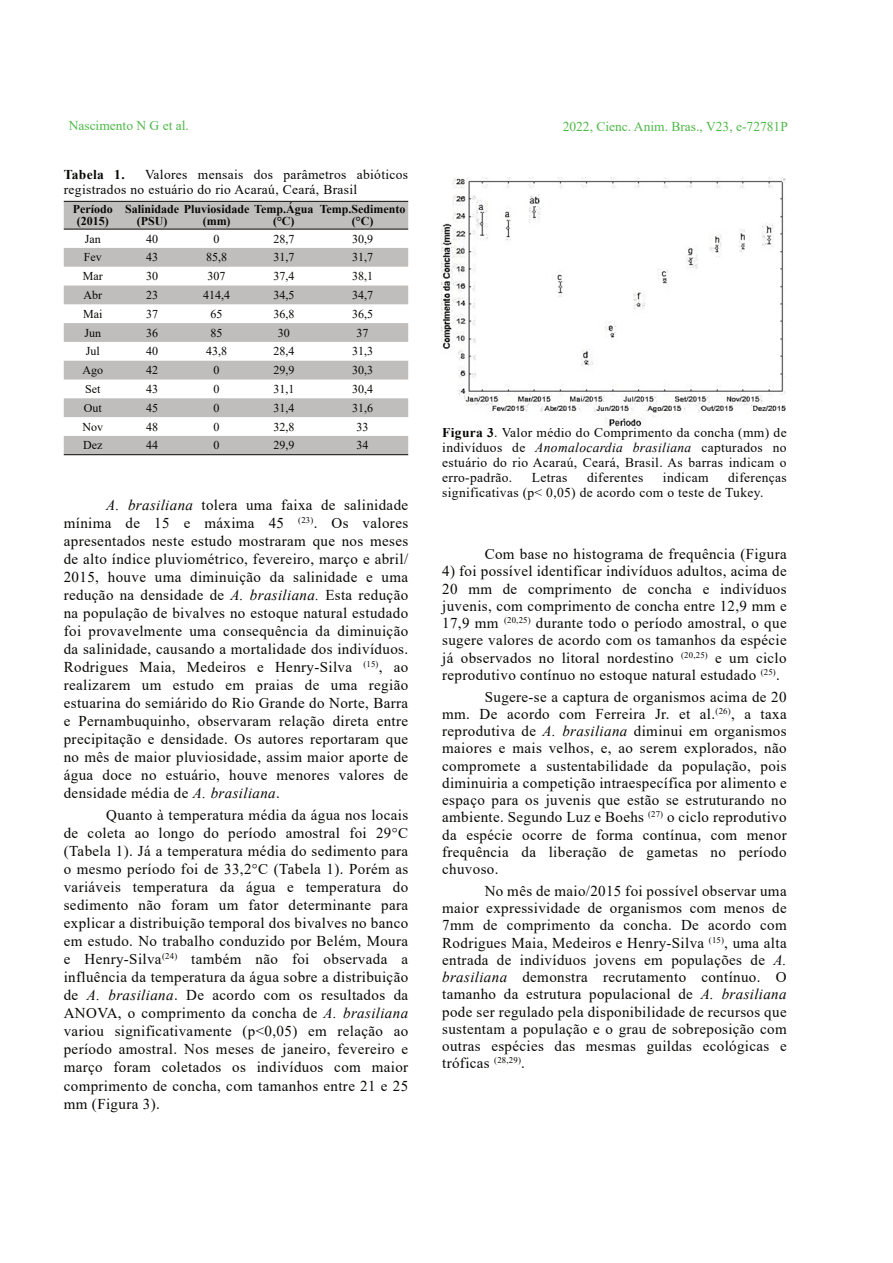
<style>
.page{position:relative;width:893px;height:1263px;background:#fff}
.page>*{position:absolute;margin:0;border:0;box-sizing:border-box;transform-origin:0 0}
.t1{font:15px/18px "Times New Roman";letter-spacing:.025em;color:#080704;text-align:justify}
.t2{font:13.5px/14.9px "Times New Roman";letter-spacing:.025em;color:#080704}
.t3{font:13.5px "Times New Roman";color:#4fb848}
.t4{font:700 13.5px "Times New Roman";letter-spacing:.025em;color:#080704}
.t5{font:12px "Times New Roman";color:#080704}
.t6{font:700 12px/12.5px "Times New Roman";color:#080704;text-align:center}
.s1{font-style:italic}
.s2{font-weight:700}
</style>
<div class="page">
<svg style="left:64px;top:202px;width:344px;height:252px;fill:#c0bebd"></svg>
<hr style="left:64px;top:201px;width:344px;height:1px;background:#080704">
<hr style="left:64px;top:229px;width:344px;height:1px;background:#080704">
<hr style="left:64px;top:454px;width:344px;height:1px;background:#080704">
<img style="left:441px;top:178px;width:345px;height:249px">
<p class="t3" style="left:69px;top:121px;width:122px">Nascimento N G et al.</p>
<p class="t3" style="left:563px;top:122px;width:227px">2022, Cienc. Anim. Bras., V23, e-72781P</p>
<p class="t4" style="left:64px;top:170px;width:62px">Tabela 1.</p>
<p class="t2" style="left:64px;top:169px;width:346px;text-indent:81px">Valores mensais dos parâmetros abióticos registrados no estuário do rio Acaraú, Ceará, Brasil</p>
<p class="t6" style="left:73px;top:204px;width:41px">Período (2015)</p>
<p class="t6" style="left:137px;top:204px;width:178px;text-align:left;text-indent:-12px">Salinidade Pluviosidade Temp.Água (PSU)</p>
<p class="t6" style="left:320px;top:204px;width:87px">Temp.Sedimento (°C)</p>
<p class="t6" style="left:203px;top:216px;width:29px">(mm)</p>
<p class="t6" style="left:273px;top:216px;width:23px">(°C)</p>
<p class="t5" style="left:85px;top:234px;width:17px">Jan</p>
<p class="t5" style="left:146px;top:234px;width:13px">40</p>
<p class="t5" style="left:214px;top:234px;width:7px">0</p>
<p class="t5" style="left:273px;top:234px;width:22px">28,7</p>
<p class="t5" style="left:352px;top:234px;width:22px">30,9</p>
<p class="t5" style="left:84px;top:253px;width:19px">Fev</p>
<p class="t5" style="left:146px;top:253px;width:13px">43</p>
<p class="t5" style="left:206px;top:253px;width:22px">85,8</p>
<p class="t5" style="left:273px;top:253px;width:22px">31,7</p>
<p class="t5" style="left:352px;top:253px;width:22px">31,7</p>
<p class="t5" style="left:83px;top:272px;width:21px">Mar</p>
<p class="t5" style="left:146px;top:272px;width:13px">30</p>
<p class="t5" style="left:208px;top:272px;width:19px">307</p>
<p class="t5" style="left:273px;top:272px;width:22px">37,4</p>
<p class="t5" style="left:352px;top:272px;width:22px">38,1</p>
<p class="t5" style="left:83px;top:291px;width:20px">Abr</p>
<p class="t5" style="left:146px;top:291px;width:13px">23</p>
<p class="t5" style="left:203px;top:291px;width:28px">414,4</p>
<p class="t5" style="left:273px;top:291px;width:22px">34,5</p>
<p class="t5" style="left:352px;top:291px;width:22px">34,7</p>
<p class="t5" style="left:83px;top:310px;width:21px">Mai</p>
<p class="t5" style="left:146px;top:310px;width:13px">37</p>
<p class="t5" style="left:211px;top:310px;width:13px">65</p>
<p class="t5" style="left:273px;top:310px;width:22px">36,8</p>
<p class="t5" style="left:352px;top:310px;width:22px">36,5</p>
<p class="t5" style="left:84px;top:328px;width:18px">Jun</p>
<p class="t5" style="left:146px;top:328px;width:13px">36</p>
<p class="t5" style="left:211px;top:328px;width:13px">85</p>
<p class="t5" style="left:278px;top:328px;width:13px">30</p>
<p class="t5" style="left:357px;top:328px;width:13px">37</p>
<p class="t5" style="left:86px;top:347px;width:16px">Jul</p>
<p class="t5" style="left:146px;top:347px;width:13px">40</p>
<p class="t5" style="left:206px;top:347px;width:22px">43,8</p>
<p class="t5" style="left:273px;top:347px;width:22px">28,4</p>
<p class="t5" style="left:352px;top:347px;width:22px">31,3</p>
<p class="t5" style="left:82px;top:366px;width:22px">Ago</p>
<p class="t5" style="left:146px;top:366px;width:13px">42</p>
<p class="t5" style="left:214px;top:366px;width:7px">0</p>
<p class="t5" style="left:273px;top:366px;width:22px">29,9</p>
<p class="t5" style="left:352px;top:366px;width:22px">30,3</p>
<p class="t5" style="left:85px;top:385px;width:17px">Set</p>
<p class="t5" style="left:146px;top:385px;width:13px">43</p>
<p class="t5" style="left:214px;top:385px;width:7px">0</p>
<p class="t5" style="left:273px;top:385px;width:22px">31,1</p>
<p class="t5" style="left:352px;top:385px;width:22px">30,4</p>
<p class="t5" style="left:84px;top:404px;width:20px">Out</p>
<p class="t5" style="left:146px;top:404px;width:13px">45</p>
<p class="t5" style="left:214px;top:404px;width:7px">0</p>
<p class="t5" style="left:273px;top:404px;width:22px">31,4</p>
<p class="t5" style="left:352px;top:404px;width:22px">31,6</p>
<p class="t5" style="left:82px;top:422px;width:22px">Nov</p>
<p class="t5" style="left:146px;top:422px;width:13px">48</p>
<p class="t5" style="left:214px;top:422px;width:7px">0</p>
<p class="t5" style="left:273px;top:422px;width:22px">32,8</p>
<p class="t5" style="left:357px;top:422px;width:13px">33</p>
<p class="t5" style="left:83px;top:441px;width:21px">Dez</p>
<p class="t5" style="left:146px;top:441px;width:13px">44</p>
<p class="t5" style="left:214px;top:441px;width:7px">0</p>
<p class="t5" style="left:273px;top:441px;width:22px">29,9</p>
<p class="t5" style="left:357px;top:441px;width:13px">34</p>
<p class="t1" style="left:64px;top:497px;width:346px;text-indent:43px"><span class="s1">A. brasiliana</span> tolera uma faixa de salinidade mínima de 15 e máxima 45 <sup>(23)</sup>. Os valores apresentados neste estudo mostraram que nos meses de alto índice pluviométrico, fevereiro, março e abril/ 2015, houve uma diminuição da salinidade e uma redução na densidade de <span class="s1">A. brasiliana.</span> Esta redução na população de bivalves no estoque natural estudado foi provavelmente uma consequência da diminuição da salinidade, causando a mortalidade dos indivíduos.<br>Rodrigues Maia, Medeiros e Henry-Silva <sup>(15)</sup>, ao realizarem um estudo em praias de uma região estuarina do semiárido do Rio Grande do Norte, Barra e Pernambuquinho, observaram relação direta entre precipitação e densidade. Os autores reportaram que no mês de maior pluviosidade, assim maior aporte de água doce no estuário, houve menores valores de densidade média de <span class="s1">A. brasiliana</span>.</p>
<p class="t1" style="left:64px;top:808px;width:346px;text-indent:43px">Quanto à temperatura média da água nos locais de coleta ao longo do período amostral foi 29°C (Tabela 1). Já a temperatura média do sedimento para o mesmo período foi de 33,2°C (Tabela 1). Porém as variáveis temperatura da água e temperatura do sedimento não foram um fator determinante para explicar a distribuição temporal dos bivalves no banco em estudo. No trabalho conduzido por Belém, Moura e Henry-Silva<sup>(24)</sup> também não foi observada a influência da temperatura da água sobre a distribuição de <span class="s1">A. brasiliana</span>. De acordo com os resultados da ANOVA, o comprimento da concha de <span class="s1">A. brasiliana </span>variou significativamente (p&lt;0,05) em relação ao período amostral. Nos meses de janeiro, fevereiro e março foram coletados os indivíduos com maior comprimento de concha, com tamanhos entre 21 e 25 mm (Figura 3).</p>
<p class="t2" style="left:442px;top:427px;width:346px;text-align:justify"><span class="s2">Figura 3</span>. Valor médio do Comprimento da concha (mm) de indivíduos de <span class="s1">Anomalocardia brasiliana</span> capturados no estuário do rio Acaraú, Ceará, Brasil. As barras indicam o erro-padrão.</p>
<p class="t2" style="left:442px;top:471px;width:346px;text-indent:286px">diferenças significativas (p&lt; 0,05) de acordo com o teste de Tukey.</p>
<p class="t2" style="left:532px;top:471px;width:37px">Letras</p>
<p class="t2" style="left:587px;top:471px;width:58px">diferentes</p>
<p class="t2" style="left:663px;top:471px;width:47px">indicam</p>
<p class="t1" style="left:485px;top:546px;width:303px">Com base no histograma de frequência (Figura</p>
<p class="t1" style="left:442px;top:564px;width:346px;line-height:17.2px">4) foi possível identificar indivíduos adultos, acima de 20 mm de comprimento de concha e indivíduos juvenis, com comprimento de concha entre 12,9 mm e 17,9 mm <sup>(20,25)</sup> durante todo o período amostral, o que sugere valores de acordo com os tamanhos da espécie já observados no litoral nordestino <sup>(20,25)</sup> e um ciclo reprodutivo contínuo no estoque natural estudado <sup>(25)</sup>.</p>
<p class="t1" style="left:442px;top:689px;width:346px;line-height:17.2px;text-indent:43px">Sugere-se a captura de organismos acima de 20 mm. De acordo com Ferreira Jr. et al.<sup>(26)</sup>, a taxa reprodutiva de <span class="s1">A. brasiliana</span> diminui em organismos maiores e mais velhos, e, ao serem explorados, não compromete a sustentabilidade da população, pois diminuiria a competição intraespecífica por alimento e espaço para os juvenis que estão se estruturando no ambiente. Segundo Luz e Boehs <sup>(27)</sup> o ciclo reprodutivo da espécie ocorre de forma contínua, com menor frequência da liberação de gametas no período chuvoso.</p>
<p class="t1" style="left:442px;top:884px;width:346px;line-height:17.2px;text-indent:43px">No mês de maio/2015 foi possível observar uma maior expressividade de organismos com menos de 7mm de comprimento da concha. De acordo com Rodrigues Maia, Medeiros e Henry-Silva <sup>(15)</sup>, uma alta entrada de indivíduos jovens em populações de <span class="s1">A. brasiliana</span> demonstra recrutamento contínuo. O tamanho da estrutura populacional de <span class="s1">A. brasiliana </span>pode ser regulado pela disponibilidade de recursos que sustentam a população e o grau de sobreposição com outras espécies das mesmas guildas ecológicas e tróficas <sup>(28,29)</sup>.</p>
</div>
